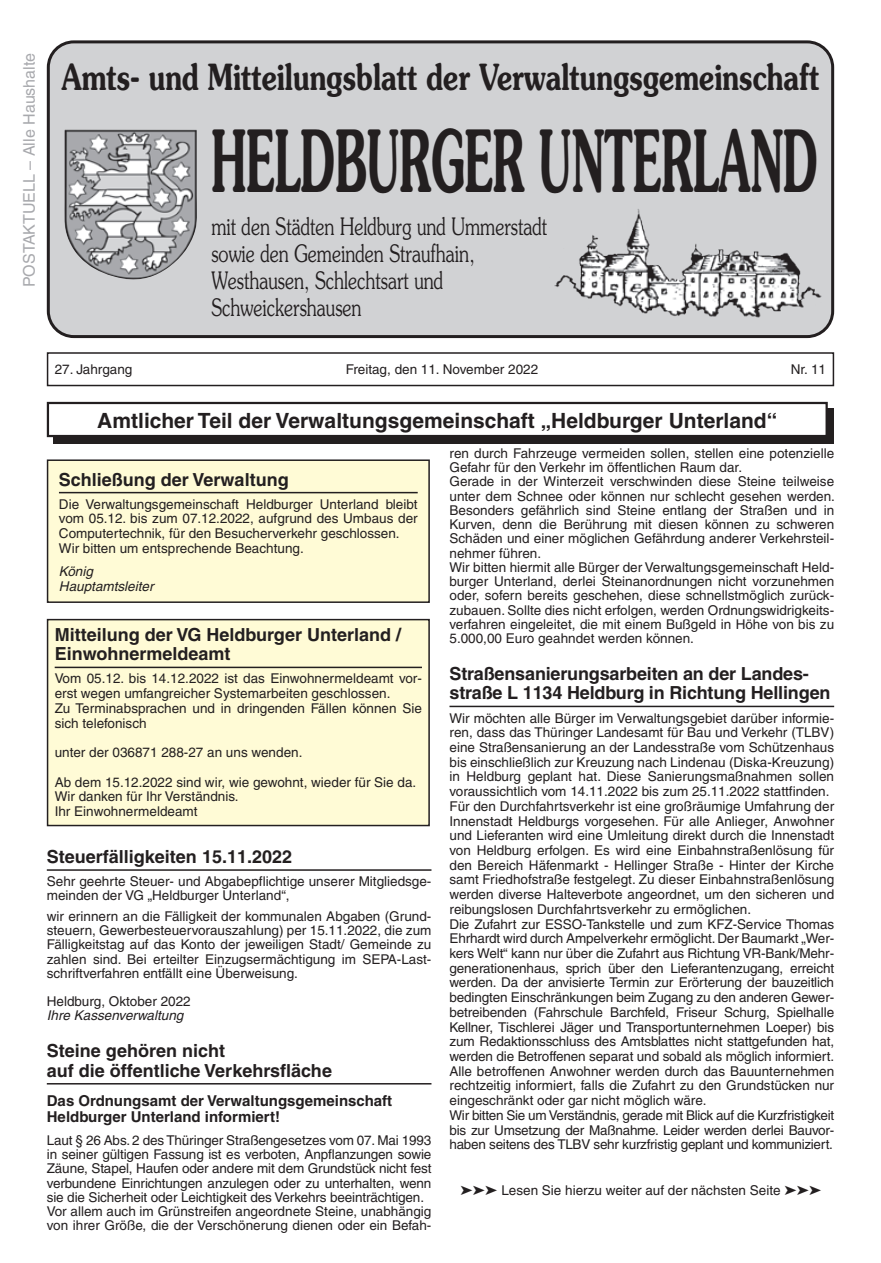
<style>
.page{position:relative;width:881px;height:1263px;background:#fff}
.page>*{position:absolute;margin:0;border:0;box-sizing:border-box;transform-origin:0 0}
.t1{font:600 85.5px "Souvenir LT";color:#231f20;scale:.5 1}
.t2{font:600 36px "Souvenir LT";color:#231f20;scale:.75 1}
.t3{font:300 24px/27px "Souvenir LT";color:#231f20;scale:.75 1}
.Schattenbalken{font:700 21px "Helvetica LT";color:#231f20}
.Überschrift{font:700 18px/19.6px "Helvetica LT";color:#231f20}
.Postaktuell{font:16.05px "Helvetica LT";color:#a8a9ad}
.Zwischenüberschrift{font:700 15px/16.4px "Helvetica LT";color:#231f20}
.t4{font:13.5px/14.7px "Helvetica LT";color:#231f20;text-align:justify}
.t5{font:italic 13.5px "Helvetica LT";color:#231f20}
</style>
<div class="page">
<div style="left:47px;top:352px;width:786px;height:34px;border:2px solid #231f20"></div>
<div style="left:48px;top:42px;width:784px;height:295px;background:#d1d2d4;border-radius:26px"></div>
<div style="left:47px;top:40px;width:786px;height:298px;border:3px solid #231f20;border-radius:26px"></div>
<img style="left:64px;top:129px;width:133px;height:151px">
<img style="left:554px;top:209px;width:267px;height:109px">
<div style="left:53px;top:408px;width:780px;height:35px;background:#231f20"></div>
<div style="left:48px;top:403px;width:778px;height:33px;background:#fff"></div>
<div style="left:47px;top:402px;width:780px;height:35px;border:2px solid #231f20"></div>
<hr style="left:47px;top:869px;width:384px;height:2px;background:#231f20">
<hr style="left:47px;top:1083px;width:384px;height:1px;background:#231f20">
<div style="left:48px;top:460px;width:381px;height:142px;background:#fffbd6"></div>
<hr style="left:59px;top:492px;width:358px;height:1px;background:#231f20">
<div style="left:47px;top:459px;width:382px;height:144px;border:2px solid #231f20"></div>
<div style="left:48px;top:620px;width:381px;height:205px;background:#fffbd6"></div>
<hr style="left:55px;top:667px;width:367px;height:1px;background:#231f20">
<div style="left:47px;top:619px;width:382px;height:207px;border:2px solid #231f20"></div>
<hr style="left:449px;top:706px;width:384px;height:1px;background:#231f20">
<p class="Postaktuell" style="left:20px;top:287px;width:236px;rotate:-90deg">POSTAKTUELL – Alle Haushalte</p>
<h2 class="t2" style="left:62px;top:54px;width:1011px">Amts- und Mitteilungsblatt der Verwaltungsgemeinschaft</h2>
<h1 class="t1" style="left:211px;top:107px;width:1214px">HELDBURGER UNTERLAND</h1>
<h3 class="t3" style="left:211px;top:213px;width:449px">mit den Städten Heldburg und Ummerstadt sowie den Gemeinden Straufhain,<br>Westhausen, Schlechtsart und<br>Schweickershausen</h3>
<p class="t4" style="left:55px;top:362px;width:79px">27. Jahrgang</p>
<p class="t4" style="left:345px;top:362px;width:194px">Freitag, den 11. November 2022</p>
<p class="t4" style="left:790px;top:362px;width:37px">Nr. 11</p>
<p class="Schattenbalken" style="left:97px;top:407px;width:681px">Amtlicher Teil der Verwaltungsgemeinschaft „Heldburger Unterland“</p>
<p class="Überschrift" style="left:59px;top:469px;width:231px">Schließung der Verwaltung</p>
<p class="t4" style="left:59px;top:497px;width:360px">Die Verwaltungsgemeinschaft Heldburger Unterland bleibt vom 05.12. bis zum 07.12.2022, aufgrund des Umbaus der Computertechnik, für den Besucherverkehr geschlossen.</p>
<p class="t4" style="left:59px;top:541px;width:246px">Wir bitten um entsprechende Beachtung.</p>
<p class="t5" style="left:59px;top:563px;width:35px">König</p>
<p class="t5" style="left:59px;top:578px;width:96px">Hauptamtsleiter</p>
<p class="Überschrift" style="left:55px;top:624px;width:348px">Mitteilung der VG Heldburger Unterland /<br>Einwohnermeldeamt</p>
<p class="t4" style="left:55px;top:671px;width:368px">Vom 05.12. bis 14.12.2022 ist das Einwohnermeldeamt vor&shy;erst wegen umfangreicher Systemarbeiten geschlossen.</p>
<p class="t4" style="left:55px;top:701px;width:368px">Zu Terminabsprachen und in dringenden Fällen können Sie sich telefonisch</p>
<p class="t4" style="left:55px;top:745px;width:249px">unter der 036871 288-27 an uns wenden.</p>
<p class="t4" style="left:55px;top:774px;width:363px">Ab dem 15.12.2022 sind wir, wie gewohnt, wieder für Sie da.</p>
<p class="t4" style="left:55px;top:789px;width:185px">Wir danken für Ihr Verständnis.</p>
<p class="t4" style="left:55px;top:804px;width:144px">Ihr Einwohnermeldeamt</p>
<p class="Überschrift" style="left:47px;top:846px;width:247px">Steuerfälligkeiten 15.11.2022</p>
<p class="t4" style="left:47px;top:874px;width:386px;line-height:14.2px">Sehr geehrte Steuer- und Abgabepflichtige unserer Mitgliedsge&shy;meinden der VG „Heldburger Unterland“,</p>
<p class="t4" style="left:47px;top:909px;width:386px;line-height:14.2px">wir erinnern an die Fälligkeit der kommunalen Abgaben (Grund&shy;steuern, Gewerbesteuervorauszahlung) per 15.11.2022, die zum Fälligkeitstag auf das Konto der jeweiligen Stadt/ Gemeinde zu zahlen sind. Bei erteilter Einzugsermächtigung im SEPA-Last&shy;schriftverfahren entfällt eine Überweisung.</p>
<p class="t4" style="left:47px;top:993px;width:145px">Heldburg, Oktober 2022</p>
<p class="t5" style="left:47px;top:1008px;width:138px">Ihre Kassenverwaltung</p>
<p class="Überschrift" style="left:47px;top:1040px;width:286px">Steine gehören nicht<br>auf die öffentliche Verkehrsfläche</p>
<p class="Zwischenüberschrift" style="left:47px;top:1092px;width:347px">Das Ordnungsamt der Verwaltungsgemeinschaft<br>Heldburger Unterland informiert!</p>
<p class="t4" style="left:47px;top:1133px;width:386px;line-height:14.2px">Laut § 26 Abs. 2 des Thüringer Straßengesetzes vom 07. Mai 1993 in seiner gültigen Fassung ist es verboten, Anpflanzungen sowie Zäune, Stapel, Haufen oder andere mit dem Grundstück nicht fest verbundene Einrichtungen anzulegen oder zu unterhalten, wenn sie die Sicherheit oder Leichtigkeit des Verkehrs beeinträchtigen.</p>
<p class="t4" style="left:47px;top:1204px;width:386px;line-height:14.2px">Vor allem auch im Grünstreifen angeordnete Steine, unabhängig von ihrer Größe, die der Verschönerung dienen oder ein Befah-</p>
<p class="t4" style="left:449px;top:446px;width:386px;line-height:14.2px">ren durch Fahrzeuge vermeiden sollen, stellen eine potenzielle<br>Gefahr für den Verkehr im öffentlichen Raum dar.</p>
<p class="t4" style="left:449px;top:474px;width:387px;line-height:14.2px">Gerade in der Winterzeit verschwinden diese Steine teilweise unter dem Schnee oder können nur schlecht gesehen werden.<br>Besonders gefährlich sind Steine entlang der Straßen und in Kurven, denn die Berührung mit diesen können zu schweren Schäden und einer möglichen Gefährdung anderer Verkehrsteil&shy;nehmer führen.</p>
<p class="t4" style="left:449px;top:560px;width:386px;line-height:14.2px">Wir bitten hiermit alle Bürger der Verwaltungsgemeinschaft Held&shy;burger Unterland, derlei Steinanordnungen nicht vorzunehmen oder, sofern bereits geschehen, diese schnellstmöglich zurück&shy;zubauen. Sollte dies nicht erfolgen, werden Ordnungswidrigkeits&shy;verfahren eingeleitet, die mit einem Bußgeld in Höhe von bis zu 5.000,00 Euro geahndet werden können.</p>
<p class="Überschrift" style="left:449px;top:663px;width:382px">Straßensanierungsarbeiten an der Landes&shy;straße L 1134 Heldburg in Richtung Hellingen</p>
<p class="t4" style="left:449px;top:710px;width:386px">Wir möchten alle Bürger im Verwaltungsgebiet darüber informie&shy;ren, dass das Thüringer Landesamt für Bau und Verkehr (TLBV) eine Straßensanierung an der Landesstraße vom Schützenhaus bis einschließlich zur Kreuzung nach Lindenau (Diska-Kreuzung) in Heldburg geplant hat. Diese Sanierungsmaßnahmen sollen voraussichtlich vom 14.11.2022 bis zum 25.11.2022 stattfinden.</p>
<p class="t4" style="left:449px;top:799px;width:386px">Für den Durchfahrtsverkehr ist eine großräumige Umfahrung der Innenstadt Heldburgs vorgesehen. Für alle Anlieger, Anwohner und Lieferanten wird eine Umleitung direkt durch die Innenstadt von Heldburg erfolgen. Es wird eine Einbahnstraßenlösung für den Bereich Häfenmarkt - Hellinger Straße - Hinter der Kirche samt Friedhofstraße festgelegt. Zu dieser Einbahnstraßenlösung werden diverse Halteverbote angeordnet, um den sicheren und reibungslosen Durchfahrtsverkehr zu ermöglichen.</p>
<p class="t4" style="left:449px;top:916px;width:386px">Die Zufahrt zur ESSO-Tankstelle und zum KFZ-Service Thomas Ehrhardt wird durch Ampelverkehr ermöglicht. Der Baumarkt „Wer&shy;kers Welt“ kann nur über die Zufahrt aus Richtung VR-Bank/Mehr&shy;generationenhaus, sprich über den Lieferantenzugang, erreicht werden. Da der anvisierte Termin zur Erörterung der bauzeitlich bedingten Einschränkungen beim Zugang zu den anderen Gewer&shy;betreibenden (Fahrschule Barchfeld, Friseur Schurg, Spielhalle Kellner, Tischlerei Jäger und Transportunternehmen Loeper) bis zum Redaktionsschluss des Amtsblattes nicht stattgefunden hat, werden die Betroffenen separat und sobald als möglich informiert.</p>
<p class="t4" style="left:449px;top:1063px;width:386px">Alle betroffenen Anwohner werden durch das Bauunternehmen rechtzeitig informiert, falls die Zufahrt zu den Grundstücken nur eingeschränkt oder gar nicht möglich wäre.</p>
<p class="t4" style="left:449px;top:1108px;width:386px">Wir bitten Sie um Verständnis, gerade mit Blick auf die Kurzfristigkeit bis zur Umsetzung der Maßnahme. Leider werden derlei Bauvor&shy;haben seitens des TLBV sehr kurzfristig geplant und kommuniziert.</p>
<p class="t4" style="left:460px;top:1183px;width:362px">➤➤➤ Lesen Sie hierzu weiter auf der nächsten Seite ➤➤➤</p>
</div>
